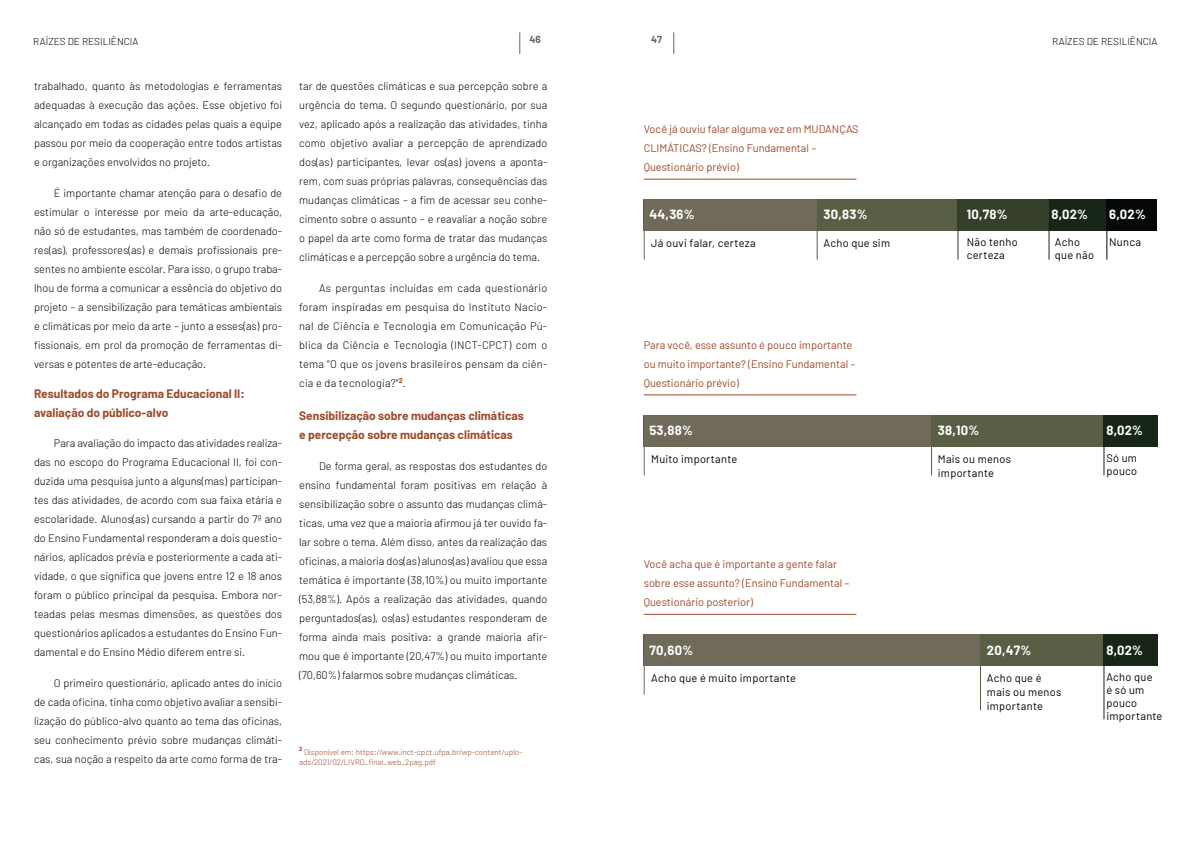
<style>
.page{position:relative;width:1191px;height:842px;background:#fff}
.page>*{position:absolute;margin:0;border:0;box-sizing:border-box;transform-origin:0 0}
.t1{font:700 13px "Barlow";letter-spacing:.02em;color:#fff}
.t2{font:700 12px/19px "Barlow";color:#9e4a29}
.t3{font:300 11px/19px "Barlow";color:#000;text-align:justify}
.t4{font:11px/19px "Barlow";color:#9e4a29}
.t5{font:11px/13px "Barlow";letter-spacing:.025em;color:#000}
.t6{font:300 10px "Barlow";color:#000}
.t7{font:700 10px "Barlow";color:#000}
.t8{font:300 8px/10px "Barlow";color:#9e4a29}
</style>
<div class="page">
<svg style="left:519px;top:33px;width:1px;height:21px"></svg>
<svg style="left:673px;top:33px;width:1px;height:21px"></svg>
<div style="left:643px;top:199px;width:514px;height:31px;background:#595f44"></div>
<div style="left:643px;top:415px;width:514px;height:31px;background:#595f44"></div>
<div style="left:643px;top:635px;width:514px;height:31px;background:#595f44"></div>
<div style="left:644px;top:199px;width:172px;height:31px;background:#706a5a"></div>
<div style="left:644px;top:415px;width:287px;height:31px;background:#706a5a"></div>
<div style="left:644px;top:635px;width:335px;height:31px;background:#706a5a"></div>
<div style="left:1048px;top:199px;width:58px;height:31px;background:#182617"></div>
<div style="left:1103px;top:415px;width:54px;height:31px;background:#182617"></div>
<div style="left:1103px;top:635px;width:54px;height:31px;background:#182617"></div>
<div style="left:1106px;top:199px;width:51px;height:31px;background:#040907"></div>
<div style="left:957px;top:199px;width:91px;height:31px;background:#353f2c"></div>
<hr style="left:643px;top:179px;width:213px;height:1px;background:#9e4a29">
<hr style="left:643px;top:394px;width:213px;height:1px;background:#9e4a29">
<hr style="left:643px;top:614px;width:213px;height:1px;background:#9e4a29">
<hr style="left:816px;top:222px;width:1px;height:38px;background:#595f44">
<hr style="left:931px;top:438px;width:1px;height:37px;background:#595f44">
<hr style="left:980px;top:658px;width:1px;height:52px;background:#595f44">
<hr style="left:643px;top:222px;width:1px;height:38px;background:#706a5a">
<hr style="left:643px;top:438px;width:1px;height:37px;background:#706a5a">
<hr style="left:643px;top:658px;width:1px;height:37px;background:#706a5a">
<hr style="left:957px;top:222px;width:1px;height:38px;background:#353f2c">
<hr style="left:1048px;top:222px;width:1px;height:38px;background:#182617">
<hr style="left:1103px;top:438px;width:1px;height:37px;background:#182617">
<hr style="left:1103px;top:658px;width:1px;height:61px;background:#182617">
<hr style="left:1106px;top:222px;width:1px;height:38px;background:#040907">
<p class="t6" style="left:33px;top:35px;width:107px">RAÍZES DE RESILIÊNCIA</p>
<p class="t7" style="left:529px;top:33px;width:13px">46</p>
<p class="t7" style="left:651px;top:33px;width:13px">47</p>
<p class="t6" style="left:1052px;top:35px;width:107px">RAÍZES DE RESILIÊNCIA</p>
<p class="t3" style="left:34px;top:77px;width:250px">trabalhado, quanto às metodologias e ferramentas adequadas à execução das ações. Esse objetivo foi alcançado em todas as cidades pelas quais a equipe passou por meio da cooperação entre todos artistas e organizações envolvidos no projeto.</p>
<p class="t3" style="left:34px;top:183px;width:250px;text-indent:20px">É importante chamar atenção para o desafio de estimular o interesse por meio da arte-educação, não só de estudantes, mas também de coordenado&shy;res(as), professores(as) e demais profissionais pre&shy;sentes no ambiente escolar. Para isso, o grupo traba&shy;lhou de forma a comunicar a essência do objetivo do projeto – a sensibilização para temáticas ambientais e climáticas por meio da arte – junto a esses(as) pro&shy;fissionais, em prol da promoção de ferramentas di&shy;versas e potentes de arte-educação.</p>
<p class="t2" style="left:34px;top:384px;width:212px">Resultados do Programa Educacional II: avaliação do público-alvo</p>
<p class="t3" style="left:34px;top:434px;width:250px;text-indent:20px">Para avaliação do impacto das atividades realiza&shy;das no escopo do Programa Educacional II, foi con&shy;duzida uma pesquisa junto a alguns(mas) participan&shy;tes das atividades, de acordo com sua faixa etária e escolaridade. Alunos(as) cursando a partir do 7º ano do Ensino Fundamental responderam a dois questio&shy;nários, aplicados prévia e posteriormente a cada ati&shy;vidade, o que significa que jovens entre 12 e 18 anos foram o público principal da pesquisa. Embora nor&shy;teadas pelas mesmas dimensões, as questões dos questionários aplicados a estudantes do Ensino Fun&shy;damental e do Ensino Médio diferem entre si.</p>
<p class="t3" style="left:34px;top:673px;width:250px;text-indent:20px">O primeiro questionário, aplicado antes do início de cada oficina, tinha como objetivo avaliar a sensibi&shy;lização do público-alvo quanto ao tema das oficinas, seu conhecimento prévio sobre mudanças climáti&shy;cas, sua noção a respeito da arte como forma de tra-</p>
<p class="t3" style="left:299px;top:77px;width:250px">tar de questões climáticas e sua percepção sobre a urgência do tema. O segundo questionário, por sua vez, aplicado após a realização das atividades, tinha como objetivo avaliar a percepção de aprendizado dos(as) participantes, levar os(as) jovens a aponta&shy;rem, com suas próprias palavras, consequências das mudanças climáticas – a fim de acessar seu conhe&shy;cimento sobre o assunto – e reavaliar a noção sobre o papel da arte como forma de tratar das mudanças climáticas e a percepção sobre a urgência do tema.</p>
<p class="t3" style="left:299px;top:278px;width:250px;text-indent:20px">As perguntas incluídas em cada questionário foram inspiradas em pesquisa do Instituto Nacio&shy;nal de Ciência e Tecnologia em Comunicação Pú&shy;blica da Ciência e Tecnologia (INCT-CPCT) com o tema “O que os jovens brasileiros pensam da ciên&shy;cia e da tecnologia?”<sup>2</sup>.</p>
<p class="t2" style="left:299px;top:406px;width:226px">Sensibilização sobre mudanças climáticas e percepção sobre mudanças climáticas</p>
<p class="t3" style="left:299px;top:456px;width:250px;text-indent:20px">De forma geral, as respostas dos estudantes do ensino fundamental foram positivas em relação à sensibilização sobre o assunto das mudanças climá&shy;ticas, uma vez que a maioria afirmou já ter ouvido fa&shy;lar sobre o tema. Além disso, antes da realização das oficinas, a maioria dos(as) alunos(as) avaliou que essa temática é importante (38,10%) ou muito importante (53,88%). Após a realização das atividades, quando perguntados(as), os(as) estudantes responderam de forma ainda mais positiva: a grande maioria afir&shy;mou que é importante (20,47%) ou muito importante (70,60%) falarmos sobre mudanças climáticas.</p>
<p class="t4" style="left:643px;top:119px;width:216px">Você já ouviu falar alguma vez em MUDANÇAS<br>CLIMÁTICAS? (Ensino Fundamental –<br>Questionário prévio)</p>
<p class="t1" style="left:823px;top:207px;width:45px">30,83%</p>
<p class="t1" style="left:966px;top:207px;width:42px">10,78%</p>
<p class="t1" style="left:1051px;top:207px;width:38px">8,02%</p>
<p class="t1" style="left:649px;top:207px;width:47px">44,36%</p>
<p class="t1" style="left:1109px;top:207px;width:38px">6,02%</p>
<p class="t5" style="left:966px;top:235px;width:53px">Não tenho certeza</p>
<p class="t5" style="left:1054px;top:235px;width:41px">Acho que não</p>
<p class="t5" style="left:1109px;top:235px;width:33px">Nunca</p>
<p class="t5" style="left:651px;top:236px;width:106px">Já ouvi falar, certeza</p>
<p class="t5" style="left:823px;top:236px;width:68px">Acho que sim</p>
<p class="t4" style="left:643px;top:334px;width:213px">Para você, esse assunto é pouco importante ou muito importante? (Ensino Fundamental –<br>Questionário prévio)</p>
<p class="t1" style="left:649px;top:422px;width:45px">53,88%</p>
<p class="t1" style="left:938px;top:422px;width:43px">38,10%</p>
<p class="t1" style="left:1106px;top:422px;width:38px">8,02%</p>
<p class="t5" style="left:1106px;top:450px;width:32px">Só um pouco</p>
<p class="t5" style="left:651px;top:452px;width:88px">Muito importante</p>
<p class="t5" style="left:938px;top:451px;width:75px;line-height:14px">Mais ou menos importante</p>
<p class="t4" style="left:643px;top:554px;width:207px">Você acha que é importante a gente falar sobre esse assunto? (Ensino Fundamental –<br>Questionário posterior)</p>
<p class="t1" style="left:1106px;top:642px;width:38px">8,02%</p>
<p class="t1" style="left:649px;top:642px;width:45px">70,60%</p>
<p class="t1" style="left:987px;top:642px;width:46px">20,47%</p>
<p class="t5" style="left:1106px;top:670px;width:58px">Acho que<br>é só um pouco importante</p>
<p class="t5" style="left:651px;top:671px;width:146px">Acho que é muito importante</p>
<p class="t5" style="left:987px;top:671px;width:76px;line-height:14px">Acho que é mais ou menos importante</p>
<p class="t8" style="left:299px;top:747px;width:225px"><sup>2</sup> Disponível em: https://www.inct-cpct.ufpa.br/wp-content/uplo&shy;ads/2021/02/LIVRO_final_web_2pag.pdf</p>
</div>
